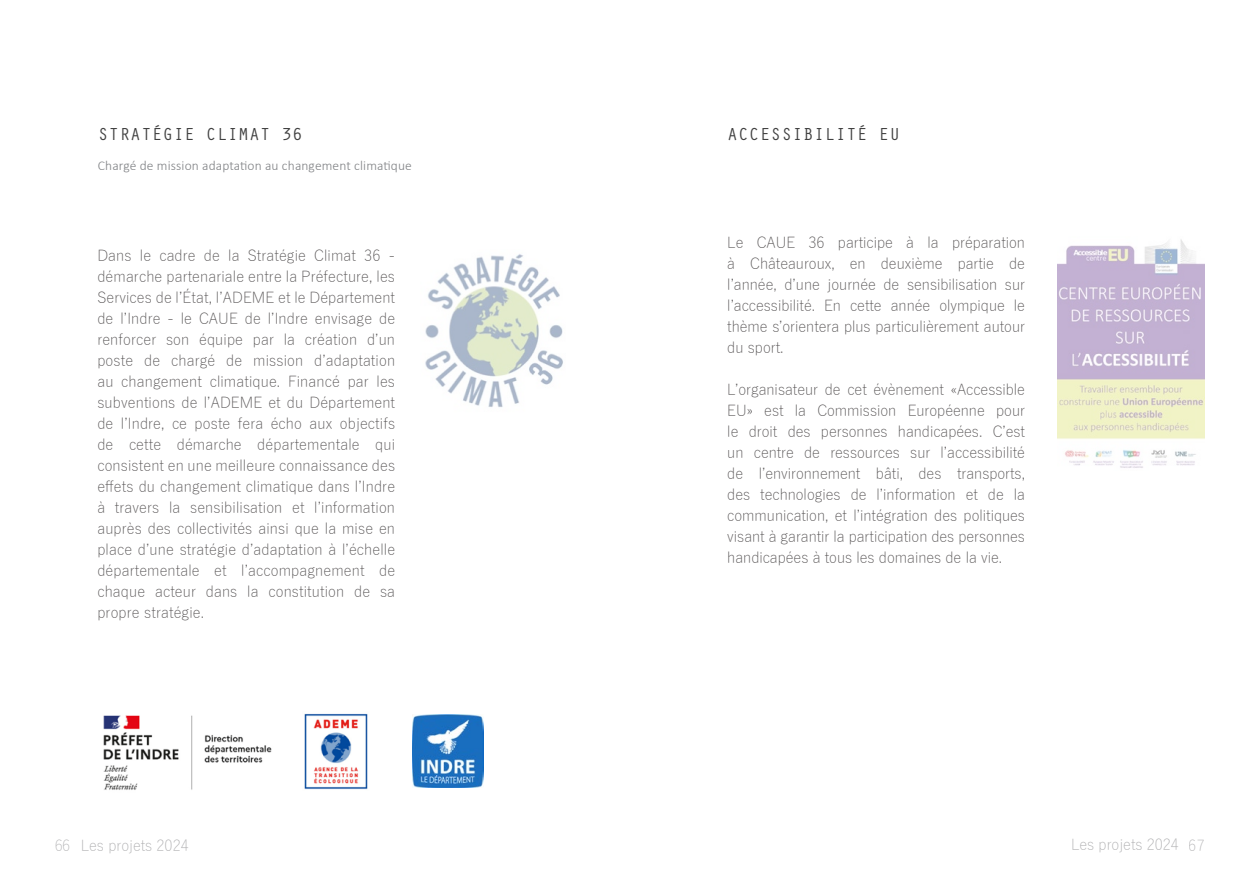
<style>
.page{position:relative;width:1259px;height:893px;background:#fff}
.page>*{position:absolute;margin:0;border:0;box-sizing:border-box;transform-origin:0 0}
.t1{font:18px "Orator Std";color:#414141}
.t2{font:300 15px/21px "Yu Gothic";color:#231f20;text-align:justify}
.t3{font:300 15px "Yu Gothic";color:#ababad}
.t4{font:300 13.5px "Calibri";letter-spacing:.01em;color:#808285}
</style>
<div class="page">
<img style="left:425px;top:254px;width:138px;height:154px">
<img style="left:304px;top:713px;width:64px;height:77px">
<img style="left:103px;top:715px;width:169px;height:75px">
<img style="left:412px;top:715px;width:71px;height:72px">
<img style="left:1057px;top:239px;width:148px;height:229px">
<p class="t1" style="left:98px;top:121px;width:207px">STRATÉGIE CLIMAT 36</p>
<p class="t4" style="left:98px;top:157px;width:316px">Chargé de mission adaptation au changement climatique</p>
<p class="t2" style="left:97px;top:242px;width:299px">Dans le cadre de la Stratégie Climat 36 - démarche partenariale entre la Préfecture, les Services de l’État, l’ADEME et le Département de l’Indre - le CAUE de l’Indre envisage de renforcer son équipe par la création d’un poste de chargé de mission d’adaptation au changement climatique. Financé par les subventions de l’ADEME et du Département de l’Indre, ce poste fera écho aux objectifs de cette démarche départementale qui consistent en une meilleure connaissance des effets du changement climatique dans l’Indre à travers la sensibilisation et l’information auprès des collectivités ainsi que la mise en place d’une stratégie d’adaptation à l’échelle départementale et l’accompagnement de chaque acteur dans la constitution de sa propre stratégie.</p>
<p class="t1" style="left:727px;top:121px;width:174px">ACCESSIBILITÉ EU</p>
<p class="t2" style="left:727px;top:230px;width:299px">Le CAUE 36 participe à la préparation à Châteauroux, en deuxième partie de l’année, d’une journée de sensibilisation sur l’accessibilité. En cette année olympique le thème s’orientera plus particulièrement autour du sport.</p>
<p class="t2" style="left:727px;top:377px;width:299px">L’organisateur de cet évènement «Accessible EU» est la Commission Européenne pour le droit des personnes handicapées. C’est un centre de ressources sur l’accessibilité de l’environnement bâti, des transports, des technologies de l’information et de la communication, et l’intégration des politiques visant à garantir la participation des personnes handicapées à tous les domaines de la vie.</p>
<p class="t3" style="left:54px;top:831px;width:136px">66 Les projets 2024</p>
<p class="t3" style="left:1071px;top:831px;width:135px">Les projets 2024 67</p>
</div>
